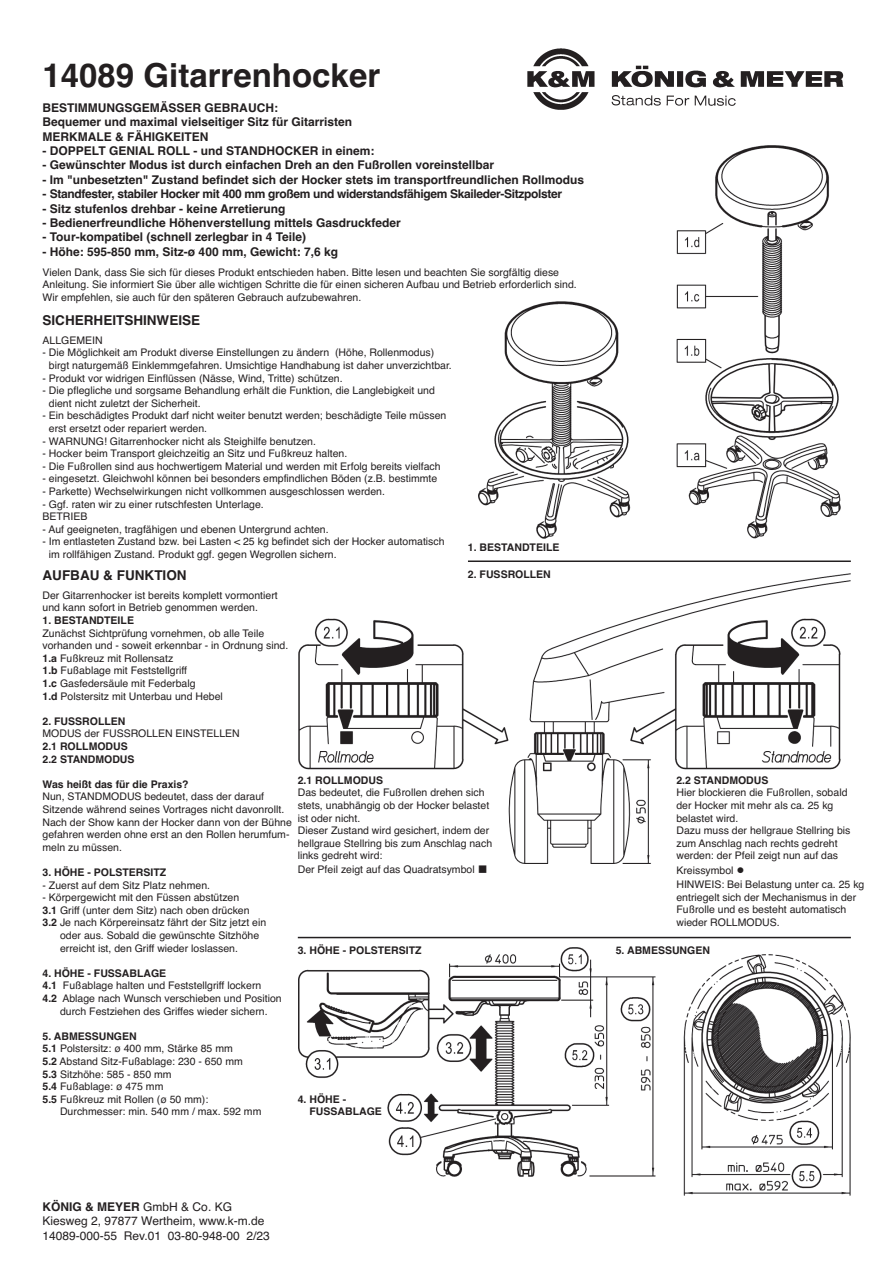
<style>
.page{position:relative;width:893px;height:1263px;background:#fff}
.page>*{position:absolute;margin:0;border:0;box-sizing:border-box;transform-origin:0 0}
.t1{font:700 33px "Helvetica";color:#231f20}
.t2{font:700 13.5px "Helvetica";color:#231f20}
.t3{font:700 12px/14.4px "Helvetica";color:#231f20}
.t4{font:12px/14.4px "Helvetica";color:#231f20}
.t5{font:700 12px "Helvetica";letter-spacing:-.03em;color:#231f20}
.t6{font:10.5px/12.6px "Helvetica";color:#231f20}
.t7{font:700 10.5px/12.6px "Helvetica";color:#231f20}
.s1{color:#fff}
.s2{font-weight:700}
.s3{font-weight:700;color:#fff}
.s4{font-family:"Ping Fang HK Medium Proportional"}
.s5{font-size:13.5px}
</style>
<div class="page">
<img style="left:478px;top:146px;width:362px;height:393px">
<img style="left:298px;top:574px;width:552px;height:290px">
<img style="left:298px;top:947px;width:552px;height:249px">
<img style="left:527px;top:48px;width:317px;height:61px">
<hr style="left:468px;top:561px;width:382px;height:1px;background:#231f20">
<hr style="left:298px;top:937px;width:552px;height:1px;background:#231f20">
<div style="left:468px;top:570px;width:130px;height:13px;background:#fff"></div>
<div style="left:298px;top:946px;width:126px;height:13px;background:#fff"></div>
<div style="left:615px;top:946px;width:99px;height:13px;background:#fff"></div>
<h1 class="t1" style="left:43px;top:63px;width:339px">14089 Gitarrenhocker</h1>
<p class="t3" style="left:43px;top:102px;width:311px">BESTIMMUNGSGEMÄSSER GEBRAUCH:<br>Bequemer und maximal vielseitiger Sitz für Gitarristen<br>MERKMALE &amp; FÄHIGKEITEN</p>
<p class="t3" style="left:43px;top:145px;width:333px">- DOPPELT GENIAL ROLL - und STANDHOCKER in einem:</p>
<p class="t3" style="left:43px;top:159px;width:453px">- Gewünschter Modus ist durch einfachen Dreh an den Fußrollen voreinstellbar</p>
<p class="t3" style="left:43px;top:174px;width:543px">- Im "unbesetzten" Zustand befindet sich der Hocker stets im transportfreundlichen Rollmodus</p>
<p class="t5" style="left:43px;top:190px;width:521px">- Standfester, stabiler Hocker mit 400 mm großem und widerstandsfähigem Skaileder-Sitzpolster</p>
<p class="t3" style="left:43px;top:202px;width:244px">- Sitz stufenlos drehbar - keine Arretierung</p>
<p class="t3" style="left:43px;top:217px;width:360px">- Bedienerfreundliche Höhenverstellung mittels Gasdruckfeder</p>
<p class="t3" style="left:43px;top:231px;width:265px">- Tour-kompatibel (schnell zerlegbar in 4 Teile)</p>
<p class="t3" style="left:43px;top:246px;width:297px">- Höhe: 595-850 mm, Sitz-ø 400 mm, Gewicht: 7,6 kg</p>
<p class="t6" style="left:43px;top:267px;width:535px">Vielen Dank, dass Sie sich für dieses Produkt entschieden haben. Bitte lesen und beachten Sie sorgfältig diese<br>Anleitung. Sie informiert Sie über alle wichtigen Schritte die für einen sicheren Aufbau und Betrieb erforderlich sind.<br>Wir empfehlen, sie auch für den späteren Gebrauch aufzubewahren.</p>
<p class="t2" style="left:43px;top:315px;width:159px">SICHERHEITSHINWEISE</p>
<p class="t6" style="left:43px;top:335px;width:62px">ALLGEMEIN</p>
<p class="t6" style="left:43px;top:347px;width:393px">- Die Möglichkeit am Produkt diverse Einstellungen zu ändern (Höhe, Rollenmodus)</p>
<p class="t6" style="left:43px;top:360px;width:411px"><span class="s1">-</span> birgt naturgemäß Einklemmgefahren. Umsichtige Handhabung ist daher unverzichtbar.</p>
<p class="t6" style="left:43px;top:373px;width:301px">- Produkt vor widrigen Einflüssen (Nässe, Wind, Tritte) schützen.</p>
<p class="t6" style="left:43px;top:385px;width:394px">- Die pflegliche und sorgsame Behandlung erhält die Funktion, die Langlebigkeit und</p>
<p class="t6" style="left:43px;top:398px;width:160px"><span class="s1">-</span> dient nicht zuletzt der Sicherheit.</p>
<p class="t6" style="left:43px;top:410px;width:405px">- Ein beschädigtes Produkt darf nicht weiter benutzt werden; beschädigte Teile müssen</p>
<p class="t6" style="left:43px;top:423px;width:166px"><span class="s1">-</span> erst ersetzt oder repariert werden.</p>
<p class="t6" style="left:43px;top:436px;width:275px">- WARNUNG! Gitarrenhocker nicht als Steighilfe benutzen.</p>
<p class="t6" style="left:43px;top:448px;width:306px">- Hocker beim Transport gleichzeitig an Sitz und Fußkreuz halten.</p>
<p class="t6" style="left:43px;top:461px;width:399px">- Die Fußrollen sind aus hochwertigem Material und werden mit Erfolg bereits vielfach</p>
<p class="t6" style="left:43px;top:473px;width:396px">- eingesetzt. Gleichwohl können bei besonders empfindlichen Böden (z.B. bestimmte</p>
<p class="t6" style="left:43px;top:486px;width:344px">- Parkette) Wechselwirkungen nicht vollkommen ausgeschlossen werden.</p>
<p class="t6" style="left:43px;top:499px;width:223px">- Ggf. raten wir zu einer rutschfesten Unterlage.<br>BETRIEB</p>
<p class="t6" style="left:43px;top:524px;width:288px">- Auf geeigneten, tragfähigen und ebenen Untergrund achten.</p>
<p class="t6" style="left:43px;top:536px;width:403px">- Im entlasteten Zustand bzw. bei Lasten &lt; 25 kg befindet sich der Hocker automatisch</p>
<p class="t6" style="left:43px;top:549px;width:295px"><span class="s1">-</span> im rollfähigen Zustand. Produkt ggf. gegen Wegrollen sichern.</p>
<p class="t7" style="left:468px;top:542px;width:93px">1. BESTANDTEILE</p>
<p class="t7" style="left:468px;top:569px;width:84px">2. FUSSROLLEN</p>
<p class="t2" style="left:43px;top:570px;width:145px">AUFBAU &amp; FUNKTION</p>
<p class="t6" style="left:43px;top:590px;width:237px">Der Gitarrenhocker ist bereits komplett vormontiert und kann sofort in Betrieb genommen werden.</p>
<p class="t7" style="left:43px;top:615px;width:93px">1. BESTANDTEILE</p>
<p class="t6" style="left:43px;top:628px;width:247px">Zunächst Sichtprüfung vornehmen, ob alle Teile vorhanden und - soweit erkennbar - in Ordnung sind.<br><span class="s2">1.a</span> Fußkreuz mit Rollensatz<br><span class="s2">1.b</span> Fußablage mit Feststellgriff<br><span class="s2">1.c</span> Gasfedersäule mit Federbalg<br><span class="s2">1.d</span> Polstersitz mit Unterbau und Hebel</p>
<p class="t7" style="left:43px;top:716px;width:84px">2. FUSSROLLEN</p>
<p class="t6" style="left:43px;top:729px;width:199px">MODUS der FUSSROLLEN EINSTELLEN</p>
<p class="t7" style="left:43px;top:741px;width:93px">2.1 ROLLMODUS<br>2.2 STANDMODUS</p>
<p class="t7" style="left:43px;top:779px;width:148px">Was heißt das für die Praxis?</p>
<p class="t6" style="left:43px;top:792px;width:251px">Nun, STANDMODUS bedeutet, dass der darauf Sitzende während seines Vortrages nicht davonrollt.<br>Nach der Show kann der Hocker dann von der Bühne gefahren werden ohne erst an den Rollen herumfum&shy;meln zu müssen.</p>
<p class="t7" style="left:43px;top:867px;width:125px">3. HÖHE - POLSTERSITZ</p>
<p class="t6" style="left:43px;top:880px;width:169px">- Zuerst auf dem Sitz Platz nehmen.</p>
<p class="t6" style="left:43px;top:892px;width:225px">- Körpergewicht mit den Füssen abstützen<br><span class="s2">3.1</span> Griff (unter dem Sitz) nach oben drücken <span class="s2">3.2</span> Je nach Körpereinsatz fährt der Sitz jetzt ein <span class="s3">3.2</span> oder aus. Sobald die gewünschte Sitzhöhe <span class="s3">3.2</span> erreicht ist, den Griff wieder loslassen.</p>
<p class="t6" style="left:43px;top:968px;width:241px"><span class="s2">4. HÖHE - FUSSABLAGE<br>4.1</span> Fußablage halten und Feststellgriff lockern<br><span class="s2">4.2</span> Ablage nach Wunsch verschieben und Position <span class="s3">4.2</span> durch Festziehen des Griffes wieder sichern.</p>
<p class="t6" style="left:43px;top:1031px;width:220px"><span class="s2">5. ABMESSUNGEN<br>5.1</span> Polstersitz: ø 400 mm, Stärke 85 mm<br><span class="s2">5.2</span> Abstand Sitz-Fußablage: 230 - 650 mm<br><span class="s2">5.3</span> Sitzhöhe: 585 - 850 mm<br><span class="s2">5.4</span> Fußablage: ø 475 mm<br><span class="s2">5.5</span> Fußkreuz mit Rollen (ø 50 mm):<br><span class="s3">5.5</span> Durchmesser: min. 540 mm / max. 592 mm</p>
<p class="t7" style="left:298px;top:775px;width:87px">2.1 ROLLMODUS</p>
<p class="t6" style="left:298px;top:788px;width:196px">Das bedeutet, die Fußrollen drehen sich stets, unabhängig ob der Hocker belastet ist oder nicht.<br>Dieser Zustand wird gesichert, indem der hellgraue Stellring bis zum Anschlag nach links gedreht wird:</p>
<p class="t6" style="left:298px;top:864px;width:192px">Der Pfeil zeigt auf das Quadratsymbol <span class="s4">■</span></p>
<p class="t7" style="left:298px;top:945px;width:125px">3. HÖHE - POLSTERSITZ</p>
<p class="t7" style="left:298px;top:1094px;width:50px">4. HÖHE -</p>
<p class="t7" style="left:298px;top:1106px;width:86px"><span class="s1">4.</span> FUSSABLAGE</p>
<p class="t7" style="left:676px;top:775px;width:93px">2.2 STANDMODUS</p>
<p class="t6" style="left:676px;top:788px;width:175px">Hier blockieren die Fußrollen, sobald der Hocker mit mehr als ca. 25 kg belastet wird.<br>Dazu muss der hellgraue Stellring bis zum Anschlag nach rechts gedreht werden: der Pfeil zeigt nun auf das</p>
<p class="t6" style="left:676px;top:865px;width:189px;line-height:14px">Kreissymbol <span class="s5">●<br></span>HINWEIS: Bei Belastung unter ca. 25 kg</p>
<p class="t6" style="left:676px;top:892px;width:181px">entriegelt sich der Mechanismus in der<br>Fußrolle und es besteht automatisch wieder ROLLMODUS.</p>
<p class="t7" style="left:615px;top:945px;width:96px">5. ABMESSUNGEN</p>
<p class="t4" style="left:43px;top:1201px;width:229px"><span class="s2">KÖNIG &amp; MEYER</span> GmbH &amp; Co. KG<br>Kiesweg 2, 97877 Wertheim, www.k-m.de<br>14089-000-55 Rev.01 03-80-948-00 2/23</p>
</div>
